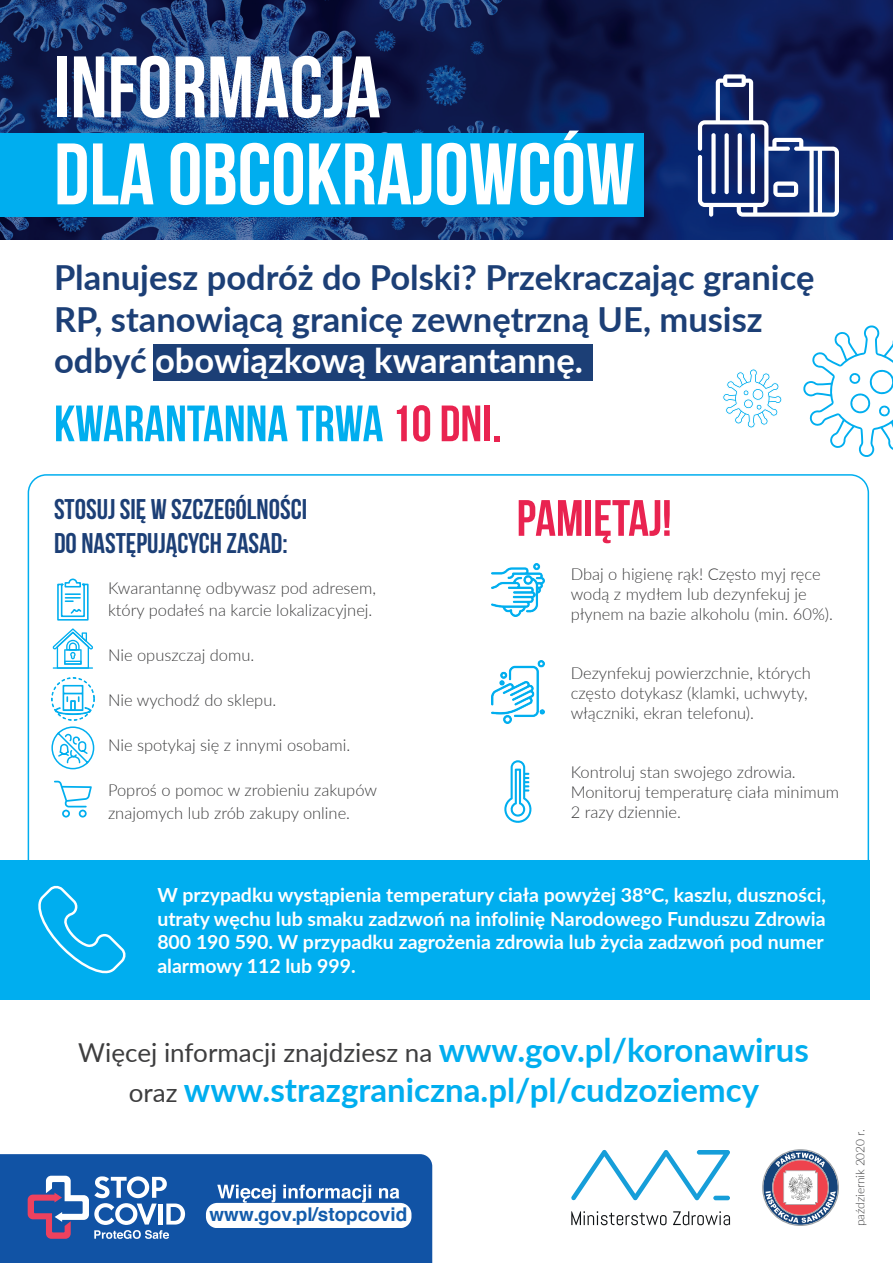
<style>
.page{position:relative;width:893px;height:1263px;background:#fff}
.page>*{position:absolute;margin:0;border:0;box-sizing:border-box;transform-origin:0 0}
.t1{font:700 87px/87px "Bebas Neue";color:#fff}
.t2{font:51px "Bebas Neue";color:#00aeef}
.t3{font:51px "Bebas Neue";color:#e92350}
.t4{font:700 34.5px/41.4px "Lato";color:#1c3f76}
.t5{font:700 33px "Lato";color:#00aeef}
.t6{font:28.5px/34.5px "Bebas Neue";color:#1c3f76}
.t7{font:26.1px "Lato";color:#3e3e3f}
.t8{font:700 19.5px/23.4px "Lato";color:#fff;text-align:justify}
.t9{font:700 18.9px "Helvetica";color:#135cab}
.t10{font:300 16.5px/19.8px "Lato";color:#3e3e3f}
.t11{font:300 12px "Lato";letter-spacing:-.01em;color:#3e3e3f}
.s1{color:#fff}
.s2{color:#e92350}
.s3{font-weight:700;font-size:33px;color:#00aeef}
.s4{font-weight:400;font-size:26.1px;color:#3e3e3f}
</style>
<div class="page">
<div style="left:153px;top:344px;width:440px;height:36px;background:#1c3f76"></div>
<svg style="left:0;top:0;width:893px;height:240px;background:#142860"></svg>
<div style="left:0;top:133px;width:643px;height:84px;background:#00aeef"></div>
<div style="left:0;top:860px;width:869px;height:139px;background:#00aeef"></div>
<svg style="left:38px;top:886px;width:88px;height:88px"></svg>
<svg style="left:803px;top:325px;width:90px;height:132px"></svg>
<img style="left:491px;top:564px;width:54px;height:53px">
<img style="left:491px;top:660px;width:54px;height:63px">
<svg style="left:504px;top:760px;width:28px;height:63px"></svg>
<svg style="left:53px;top:628px;width:40px;height:41px"></svg>
<img style="left:51px;top:678px;width:44px;height:43px">
<svg style="left:51px;top:726px;width:44px;height:44px"></svg>
<svg style="left:54px;top:781px;width:38px;height:36px"></svg>
<svg style="left:57px;top:578px;width:32px;height:43px"></svg>
<svg style="left:698px;top:74px;width:141px;height:143px"></svg>
<div style="left:711px;top:133px;width:5px;height:61px;background:#fff;border-radius:2px"></div>
<svg style="left:725px;top:133px;width:4px;height:61px"></svg>
<svg style="left:738px;top:133px;width:4px;height:61px"></svg>
<hr style="left:751px;top:133px;width:4px;height:61px;background:#fff;border-radius:2px">
<svg style="left:722px;top:369px;width:60px;height:59px"></svg>
<svg style="left:762px;top:1149px;width:77px;height:77px"></svg>
<svg style="left:571px;top:1211px;width:95px;height:14px"></svg>
<svg style="left:673px;top:1211px;width:57px;height:14px"></svg>
<svg style="left:571px;top:1150px;width:159px;height:50px"></svg>
<hr style="left:713px;top:1196px;width:17px;height:4px;background:#169ed9;border-radius:2px">
<div style="left:0;top:1154px;width:432px;height:109px;background:#1153a5"></div>
<svg style="left:28px;top:1176px;width:157px;height:63px"></svg>
<div style="left:206px;top:1203px;width:205px;height:24px;background:#fff;border-radius:11px"></div>
<svg style="left:217px;top:1184px;width:58px;height:19px"></svg>
<svg style="left:283px;top:1184px;width:88px;height:18px"></svg>
<svg style="left:379px;top:1188px;width:20px;height:11px"></svg>
<h1 class="t1" style="left:54px;top:43px;width:582px">INFORMACJA<br>DLA OBCOKRAJOWCÓW</h1>
<h3 class="t4" style="left:54px;top:256px;width:762px">Planujesz podróż do Polski? Przekraczając granicę<br>RP, stanowiącą granicę zewnętrzną UE, musisz odbyć <span class="s1">obowiązkową kwarantannę.</span></h3>
<h2 class="t2" style="left:54px;top:396px;width:449px">KWARANTANNA TRWA <span class="s2">10 DNI.</span></h2>
<h3 class="t6" style="left:54px;top:491px;width:255px">STOSUJ SIĘ W SZCZEGÓLNOŚCI<br>DO NASTĘPUJĄCYCH ZASAD:</h3>
<p class="t10" style="left:108px;top:576px;width:270px;line-height:22.5px">Kwarantannę odbywasz pod adresem, który podałeś na karcie lokalizacyjnej.</p>
<p class="t10" style="left:108px;top:645px;width:148px">Nie opuszczaj domu.</p>
<p class="t10" style="left:108px;top:690px;width:170px">Nie wychodź do sklepu.</p>
<p class="t10" style="left:108px;top:735px;width:244px">Nie spotykaj się z innymi osobami.</p>
<p class="t10" style="left:108px;top:779px;width:271px;line-height:22.5px">Poproś o pomoc w zrobieniu zakupów znajomych lub zrób zakupy online.</p>
<h2 class="t3" style="left:517px;top:490px;width:157px">PAMIĘTAJ!</h2>
<p class="t10" style="left:571px;top:563px;width:264px">Dbaj o higienę rąk! Często myj ręce wodą z mydłem lub dezynfekuj je płynem na bazie alkoholu (min. 60%).</p>
<p class="t10" style="left:571px;top:662px;width:242px">Dezynfekuj powierzchnie, których często dotykasz (klamki, uchwyty, włączniki, ekran telefonu).</p>
<p class="t10" style="left:571px;top:761px;width:270px">Kontroluj stan swojego zdrowia.<br>Monitoruj temperaturę ciała minimum<br>2 razy dziennie.</p>
<p class="t8" style="left:157px;top:883px;width:670px">W przypadku wystąpienia temperatury ciała powyżej 38°C, kaszlu, duszności, utraty węchu lub smaku zadzwoń na infolinię Narodowego Funduszu Zdrowia 800 190 590. W przypadku zagrożenia zdrowia lub życia zadzwoń pod numer alarmowy 112 lub 999.</p>
<h3 class="t7" style="left:78px;top:1034px;width:732px">Więcej informacji znajdziesz na <span class="s3">www.gov.pl/koronawirus</span></h3>
<h3 class="t5" style="left:129px;top:1065px;width:632px"><span class="s4">oraz</span> www.strazgraniczna.pl/pl/cudzoziemcy</h3>
<p class="t9" style="left:210px;top:1199px;width:199px">www.gov.pl/stopcovid</p>
<p class="t11" style="left:852px;top:1226px;width:98px;rotate:-90deg">październik 2020 r.</p>
</div>
